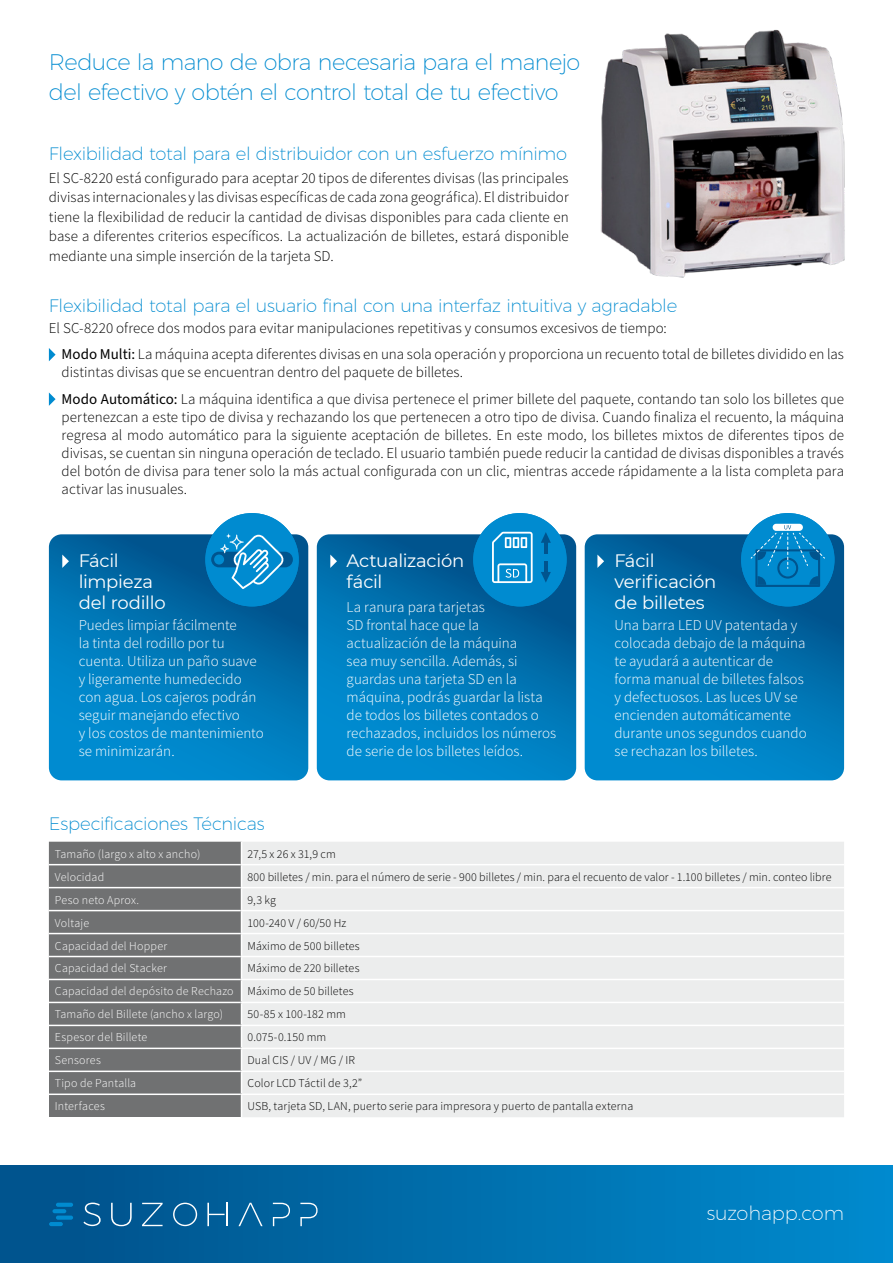
<style>
.page{position:relative;width:893px;height:1263px;background:#fff}
.page>*{position:absolute;margin:0;border:0;box-sizing:border-box;transform-origin:0 0}
.t1{font:200 22.5px/30px "Montserrat";letter-spacing:-.025em;color:#008bd0}
.t2{font:200 19.5px "Montserrat";letter-spacing:-.005em;color:#fff}
.t3{font:200 18px "Montserrat";letter-spacing:-.015em;color:#008bd0}
.t4{font:18px/21px "Montserrat";letter-spacing:-.015em;color:#fff}
.t5{font:300 15px/19.5px "Source Sans Pro";color:#000;text-align:justify}
.t6{font:300 15px/18px "Source Sans Pro";color:#fff}
.t7{font:300 12px "Source Sans Pro";letter-spacing:.01em;color:#000}
.t8{font:300 12px/23px "Source Sans Pro";letter-spacing:.015em;color:#fff}
.s1{font-weight:400}
.s2{color:#000}
</style>
<div class="page">
<div style="left:0;top:1166px;width:893px;height:97px;background:linear-gradient(to right,#005089,#008bce)"></div>
<svg style="left:49px;top:534px;width:259px;height:246px;background:#0076b5"></svg>
<svg style="left:49px;top:348px;width:7px;height:13px"></svg>
<svg style="left:49px;top:392px;width:7px;height:14px"></svg>
<div style="left:242px;top:842px;width:602px;height:275px;background:#eceded"></div>
<svg style="left:49px;top:842px;width:193px;height:275px;background:#797a7b"></svg>
<hr style="left:241px;top:864px;width:603px;height:1px;background:#fff">
<hr style="left:241px;top:887px;width:603px;height:1px;background:#fff">
<hr style="left:241px;top:910px;width:603px;height:1px;background:#fff">
<hr style="left:241px;top:933px;width:603px;height:1px;background:#fff">
<hr style="left:241px;top:956px;width:603px;height:1px;background:#fff">
<hr style="left:241px;top:979px;width:603px;height:1px;background:#fff">
<hr style="left:241px;top:1002px;width:603px;height:1px;background:#fff">
<hr style="left:241px;top:1025px;width:603px;height:1px;background:#fff">
<hr style="left:241px;top:1047px;width:603px;height:2px;background:#fff">
<hr style="left:241px;top:1070px;width:603px;height:2px;background:#fff">
<hr style="left:241px;top:1093px;width:603px;height:2px;background:#fff">
<svg style="left:585px;top:534px;width:259px;height:246px;background:#0076b5"></svg>
<svg style="left:317px;top:534px;width:259px;height:246px;background:#0076b5"></svg>
<img style="left:600px;top:29px;width:245px;height:249px">
<div style="left:205px;top:513px;width:94px;height:93px;background:#008bd0;border-radius:47px"></div>
<div style="left:211px;top:552px;width:82px;height:15px;background:#00548e;border-radius:8px"></div>
<div style="left:214px;top:554px;width:10px;height:10px;background:#008bd0;border-radius:50%"></div>
<svg style="left:220px;top:534px;width:64px;height:55px"></svg>
<div style="left:473px;top:513px;width:94px;height:93px;background:#008bd0;border-radius:47px"></div>
<hr style="left:544px;top:541px;width:4px;height:12px;background:#00548e">
<svg style="left:541px;top:532px;width:10px;height:11px"></svg>
<hr style="left:544px;top:561px;width:4px;height:13px;background:#00548e">
<svg style="left:541px;top:572px;width:10px;height:11px"></svg>
<svg style="left:492px;top:532px;width:41px;height:51px"></svg>
<div style="left:741px;top:513px;width:93px;height:93px;background:#008bd0;border-radius:47px"></div>
<div style="left:773px;top:524px;width:30px;height:7px;background:#fff;border-radius:4px"></div>
<svg style="left:750px;top:525px;width:76px;height:62px"></svg>
<div style="left:56px;top:1215px;width:17px;height:5px;background:#008bd0;border-radius:2px"></div>
<hr style="left:49px;top:1222px;width:14px;height:4px;background:#008bd0;border-radius:2px">
<hr style="left:56px;top:1203px;width:17px;height:4px;background:#008bd0;border-radius:2px">
<svg style="left:52px;top:1209px;width:14px;height:4px"></svg>
<svg style="left:111px;top:1203px;width:21px;height:23px"></svg>
<svg style="left:142px;top:1203px;width:21px;height:23px"></svg>
<svg style="left:173px;top:1203px;width:24px;height:23px"></svg>
<svg style="left:238px;top:1203px;width:25px;height:23px"></svg>
<svg style="left:273px;top:1203px;width:17px;height:23px"></svg>
<svg style="left:83px;top:1202px;width:18px;height:24px"></svg>
<svg style="left:207px;top:1203px;width:21px;height:23px"></svg>
<svg style="left:300px;top:1203px;width:18px;height:23px"></svg>
<svg style="left:62px;top:555px;width:7px;height:13px"></svg>
<svg style="left:330px;top:555px;width:7px;height:13px"></svg>
<svg style="left:597px;top:555px;width:7px;height:13px"></svg>
<h1 class="t1" style="left:49px;top:47px;width:533px">Reduce la mano de obra necesaria para el manejo del efectivo y obtén el control total de tu efectivo</h1>
<p class="t3" style="left:49px;top:143px;width:520px">Flexibilidad total para el distribuidor con un esfuerzo mínimo</p>
<p class="t5" style="left:49px;top:168px;width:521px">El SC-8220 está configurado para aceptar 20 tipos de diferentes divisas (las principales divisas internacionales y las divisas específicas de cada zona geográfica). El distribuidor tiene la flexibilidad de reducir la cantidad de divisas disponibles para cada cliente en base a diferentes criterios específicos. La actualización de billetes, estará disponible mediante una simple inserción de la tarjeta SD.</p>
<p class="t3" style="left:49px;top:294px;width:630px">Flexibilidad total para el usuario final con una interfaz intuitiva y agradable</p>
<p class="t5" style="left:62px;top:314px;width:784px;line-height:26.5px;text-indent:-13px">El SC-8220 ofrece dos modos para evitar manipulaciones repetitivas y consumos excesivos de tiempo:<br><span class="s1">Modo Multi:</span> La máquina acepta diferentes divisas en una sola operación y proporciona un recuento total de billetes dividido en las</p>
<p class="t5" style="left:62px;top:359px;width:784px;line-height:26.5px">distintas divisas que se encuentran dentro del paquete de billetes.<br><span class="s1">Modo Automático:</span> La máquina identifica a que divisa pertenece el primer billete del paquete, contando tan solo los billetes que</p>
<p class="t5" style="left:62px;top:408px;width:784px;line-height:18px">pertenezcan a este tipo de divisa y rechazando los que pertenecen a otro tipo de divisa. Cuando finaliza el recuento, la máquina regresa al modo automático para la siguiente aceptación de billetes. En este modo, los billetes mixtos de diferentes tipos de divisas, se cuentan sin ninguna operación de teclado. El usuario también puede reducir la cantidad de divisas disponibles a través del botón de divisa para tener solo la más actual configurada con un clic, mientras accede rápidamente a la lista completa para activar las inusuales.</p>
<p class="t4" style="left:79px;top:549px;width:88px">Fácil limpieza del rodillo</p>
<p class="t6" style="left:79px;top:616px;width:187px">Puedes limpiar fácilmente<br>la tinta del rodillo por tu cuenta. Utiliza un paño suave y ligeramente humedecido con agua. Los cajeros podrán seguir manejando efectivo<br>y los costos de mantenimiento se minimizarán.</p>
<p class="t4" style="left:347px;top:549px;width:119px">Actualización fácil</p>
<p class="t6" style="left:347px;top:598px;width:211px">La ranura para tarjetas<br>SD frontal hace que la actualización de la máquina<br>sea muy sencilla. Además, si guardas una tarjeta SD en la máquina, podrás guardar la lista de todos los billetes contados o rechazados, incluidos los números de serie de los billetes leídos.</p>
<p class="t4" style="left:614px;top:549px;width:104px">Fácil verificación de billetes</p>
<p class="t6" style="left:614px;top:616px;width:194px">Una barra LED UV patentada y colocada debajo de la máquina te ayudará a autenticar de forma manual de billetes falsos y defectuosos. Las luces UV se encienden automáticamente durante unos segundos cuando se rechazan los billetes.</p>
<p class="t3" style="left:49px;top:813px;width:217px">Especificaciones Técnicas</p>
<p class="t8" style="left:55px;top:842px;width:147px">Tamaño (largo x alto x ancho)</p>
<p class="t7" style="left:248px;top:846px;width:90px">27,5 x 26 x 31,9 cm</p>
<p class="t8" style="left:55px;top:865px;width:51px">Velocidad</p>
<p class="t7" style="left:248px;top:869px;width:585px">800 billetes / min. para el número de serie - 900 billetes / min. para el recuento de valor - 1.100 billetes / min. conteo libre</p>
<p class="t8" style="left:55px;top:888px;width:86px">Peso neto Aprox.</p>
<p class="t7" style="left:248px;top:892px;width:30px">9,3 kg</p>
<p class="t8" style="left:55px;top:911px;width:36px">Voltaje</p>
<p class="t7" style="left:248px;top:915px;width:100px">100-240 V / 60/50 Hz</p>
<p class="t8" style="left:55px;top:934px;width:114px">Capacidad del Hopper</p>
<p class="t7" style="left:248px;top:938px;width:114px">Máximo de 500 billetes</p>
<p class="t8" style="left:55px;top:957px;width:114px">Capacidad del Stacker</p>
<p class="t8" style="left:55px;top:957px;width:306px;text-indent:193px"><span class="s2">Máximo de 220 billetes<br></span>Capacidad del depósito de Rechazo <span class="s2">Máximo de 50 billetes<br></span>Tamaño del Billete (ancho x largo)</p>
<p class="t7" style="left:248px;top:1007px;width:100px">50-85 x 100-182 mm</p>
<p class="t8" style="left:55px;top:1026px;width:94px">Espesor del Billete</p>
<p class="t7" style="left:248px;top:1030px;width:80px">0.075-0.150 mm</p>
<p class="t8" style="left:55px;top:1049px;width:47px">Sensores</p>
<p class="t7" style="left:248px;top:1053px;width:109px">Dual CIS / UV / MG / IR</p>
<p class="t8" style="left:55px;top:1072px;width:83px">Tipo de Pantalla</p>
<p class="t7" style="left:248px;top:1076px;width:116px">Color LCD Táctil de 3,2”</p>
<p class="t8" style="left:55px;top:1095px;width:51px">Interfaces</p>
<p class="t7" style="left:248px;top:1099px;width:387px">USB, tarjeta SD, LAN, puerto serie para impresora y puerto de pantalla externa</p>
<h2 class="t2" style="left:707px;top:1201px;width:139px">suzohapp.com</h2>
</div>
